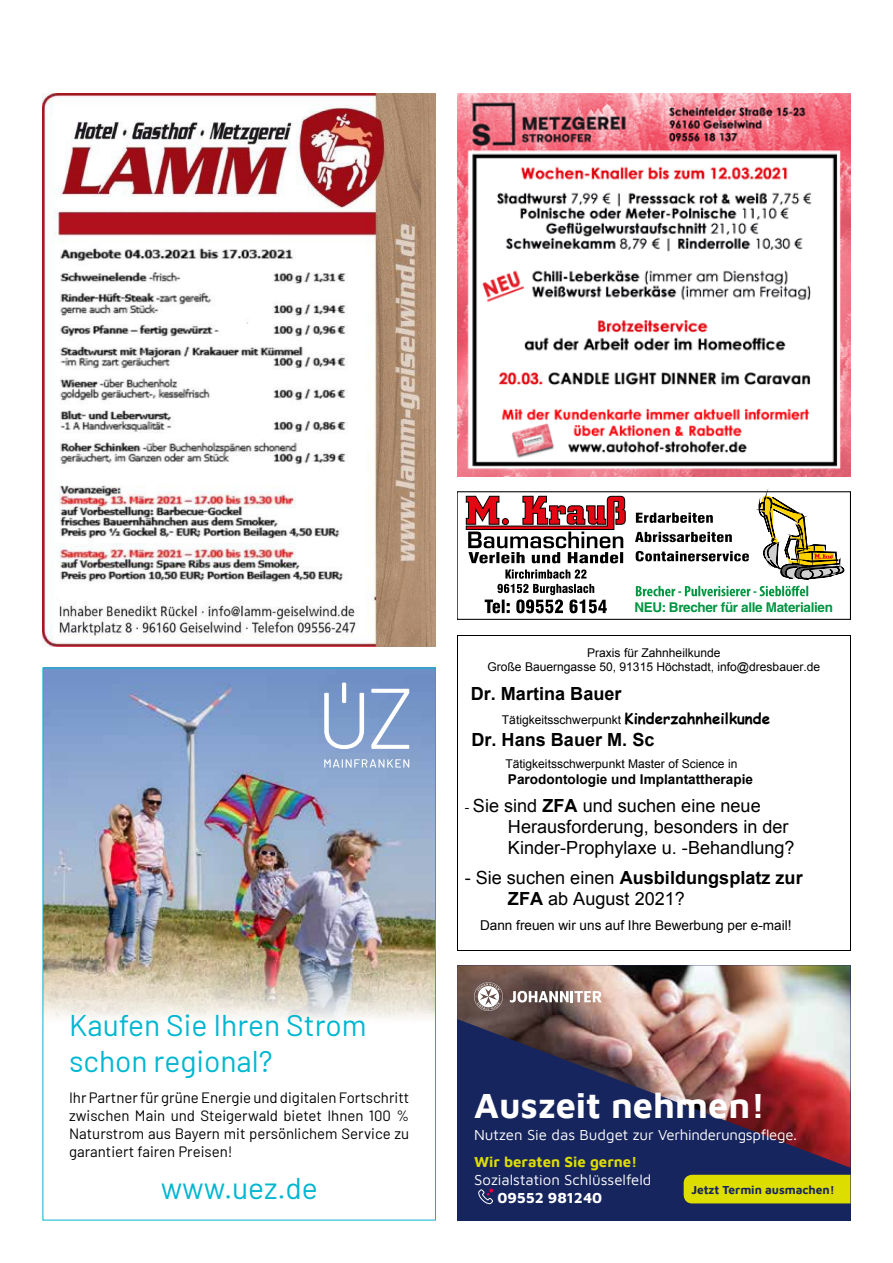
<style>
.page{position:relative;width:893px;height:1263px;background:#fff}
.page>*{position:absolute;margin:0;border:0;box-sizing:border-box;transform-origin:0 0}
.t1{font:700 36px "Maven Pro";color:#fff}
.t2{font:30px/36px "Barlow";color:#00b7d0}
.t3{font:18.15px/20.9px "Arial";color:#000}
.t4{font:700 18.15px "Arial";color:#000}
.t5{font:15px/18px "Barlow";color:#000;text-align:justify}
.t6{font:15px "Maven Pro";color:#fff}
.t7{font:700 15px "Maven Pro";color:#dedd00}
.t8{font:700 15px "Maven Pro";color:#fff}
.t9{font:13.5px "Arial";color:#000}
.t10{font:700 13.5px "Arial";color:#000}
.t11{font:700 13.5px "Helvetica";letter-spacing:-.025em;color:#009641}
.t12{font:12px/13.8px "Arial";color:#000;text-align:center}
.t13{font:700 12px "Maven Pro";letter-spacing:-.005em;color:#17255f}
.s1{font-family:"Comic Sans MS";font-weight:700;font-size:15.15px}
.s2{font-size:13.5px}
.s3{font-weight:700}
</style>
<div class="page">
<div style="left:457px;top:965px;width:393px;height:255px;background:#17255f"></div>
<img style="left:457px;top:965px;width:393px;height:203px">
<svg style="left:478px;top:1188px;width:16px;height:17px"></svg>
<div style="left:684px;top:1175px;width:166px;height:28px;background:#dedd00"></div>
<svg style="left:510px;top:991px;width:92px;height:11px"></svg>
<svg style="left:474px;top:982px;width:29px;height:29px"></svg>
<img style="left:457px;top:94px;width:394px;height:382px">
<svg style="left:485px;top:569px;width:122px;height:44px"></svg>
<svg style="left:465px;top:495px;width:161px;height:68px"></svg>
<svg style="left:635px;top:494px;width:210px;height:102px"></svg>
<img style="left:43px;top:94px;width:393px;height:553px">
<hr style="left:457px;top:636px;width:1px;height:315px;background:#000">
<hr style="left:850px;top:636px;width:1px;height:315px;background:#000">
<hr style="left:457px;top:636px;width:393px;height:1px;background:#000">
<hr style="left:457px;top:951px;width:393px;height:1px;background:#000">
<img style="left:45px;top:670px;width:389px;height:350px">
<svg style="left:324px;top:759px;width:85px;height:8px"></svg>
<hr style="left:342px;top:682px;width:4px;height:21px;background:#fff">
<svg style="left:371px;top:689px;width:38px;height:60px"></svg>
<svg style="left:324px;top:693px;width:40px;height:56px"></svg>
<h2 class="t2" style="left:69px;top:1005px;width:299px">Kaufen Sie Ihren Strom schon regional?</h2>
<p class="t5" style="left:69px;top:1088px;width:342px">Ihr Partner für grüne Energie und digitalen Fortschritt zwischen Main und Steigerwald bietet Ihnen 100 % Naturstrom aus Bayern mit persönlichem Service zu garantiert fairen Preisen!</p>
<h2 class="t2" style="left:161px;top:1168px;width:159px">www.uez.de</h2>
<p class="t11" style="left:634px;top:599px;width:200px">NEU: Brecher für alle Materialien</p>
<p class="t12" style="left:487px;top:646px;width:334px">Praxis für Zahnheilkunde<br>Große Bauerngasse 50, 91315 Höchstadt, info@dresbauer.de</p>
<p class="t4" style="left:471px;top:681px;width:152px">Dr. Martina Bauer</p>
<p class="t12" style="left:502px;top:713px;width:270px">Tätigkeitsschwerpunkt <span class="s1">Kinderzahnheilkunde</span></p>
<p class="t4" style="left:471px;top:728px;width:185px">Dr. Hans Bauer M. Sc</p>
<p class="t12" style="left:505px;top:757px;width:233px">Tätigkeitsschwerpunkt Master of Science in</p>
<p class="t10" style="left:508px;top:770px;width:247px">Parodontologie und Implantattherapie</p>
<p class="t3" style="left:508px;top:796px;width:288px;text-indent:-43px"><span class="s2">-</span> Sie sind <span class="s3">ZFA</span> und suchen eine neue<br>Herausforderung, besonders in der<br>Kinder-Prophylaxe u. -Behandlung?</p>
<p class="t3" style="left:508px;top:867px;width:296px;text-indent:-43px">- Sie suchen einen <span class="s3">Ausbildungsplatz zur<br>ZFA</span> ab August 2021?</p>
<p class="t9" style="left:480px;top:917px;width:313px">Dann freuen wir uns auf Ihre Bewerbung per e-mail!</p>
<h1 class="t1" style="left:474px;top:1081px;width:293px">Auszeit nehmen!</h1>
<p class="t6" style="left:474px;top:1125px;width:325px">Nutzen Sie das Budget zur Verhinderungspflege.</p>
<p class="t7" style="left:474px;top:1151px;width:165px">Wir beraten Sie gerne!</p>
<p class="t6" style="left:474px;top:1169px;width:179px">Sozialstation Schlüsselfeld</p>
<p class="t8" style="left:497px;top:1187px;width:106px">09552 981240</p>
<p class="t13" style="left:691px;top:1181px;width:145px">Jetzt Termin ausmachen!</p>
</div>
